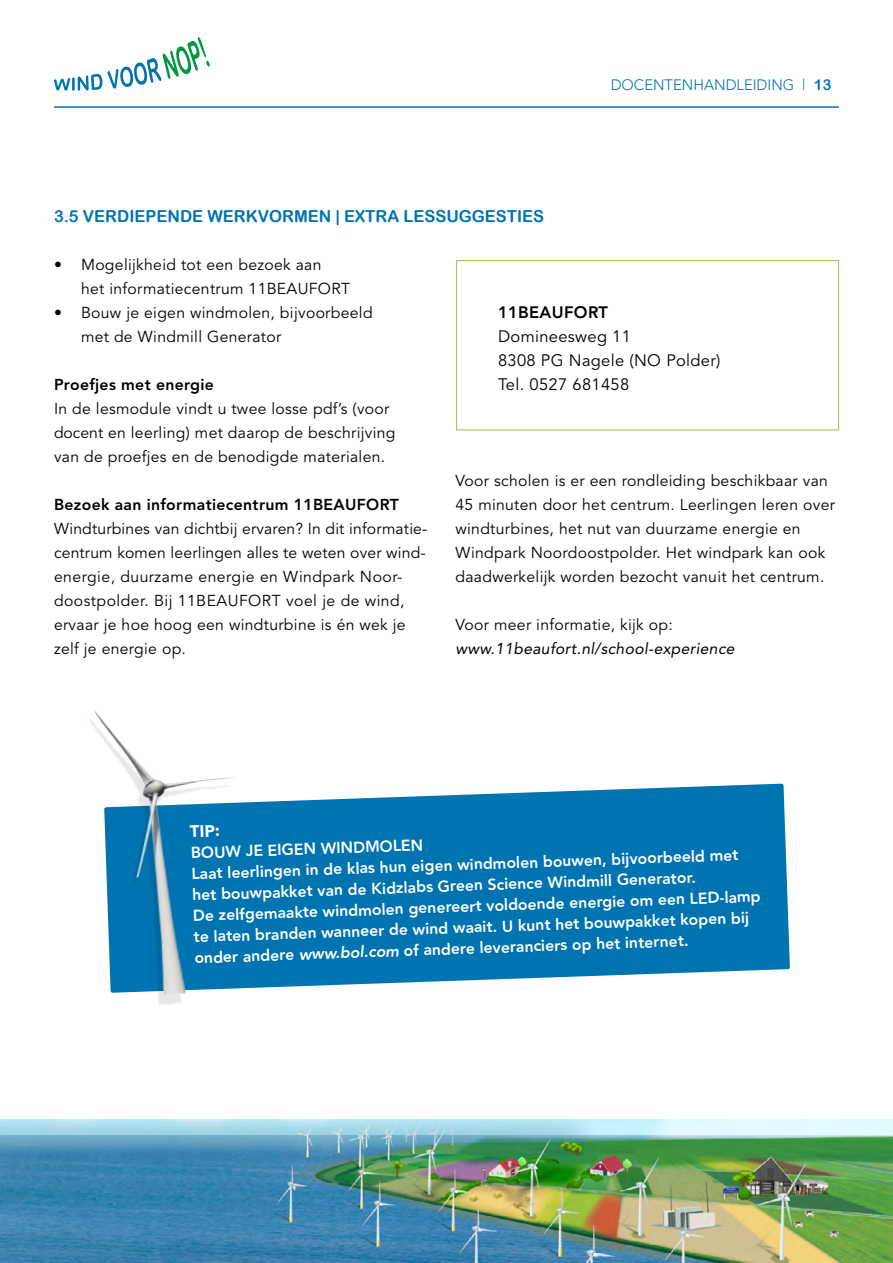
<style>
.page{position:relative;width:893px;height:1263px;background:#fff}
.page>*{position:absolute;margin:0;border:0;box-sizing:border-box;transform-origin:0 0}
.Lopende_tekst{font:16.5px "Avenir";letter-spacing:.02em;color:#000}
.Kop_-_Vraag_-_blauw{font:16.5px "Arial Rounded MT Bold";color:#0073b1}
.Lopende_tekst-2{font:800 16.5px "Avenir";letter-spacing:.02em;color:#000}
.Lopende_tekst-3{font:900 16.5px "Avenir";color:#fff}
.Lopende_tekst-4{font:15.75px/24px "Avenir";letter-spacing:.02em;color:#000}
.Lopende_tekst-5{font:800 15.75px/21px "Avenir";color:#fff}
.Lopende_tekst-6{font:800 15.75px "Avenir";letter-spacing:.02em;color:#000}
.Lopende_tekst-7{font:italic 15.75px "Avenir";letter-spacing:.02em;color:#000}
.t1{font:300 15px "Avenir";color:#0073b1}
.s1{font-family:"Arial Rounded MT Bold";font-weight:400}
.s2{font-style:italic}
</style>
<div class="page">
<hr style="left:54px;top:106px;width:785px;height:2px;background:#0073b1">
<svg style="left:54px;top:74px;width:48px;height:17px"></svg>
<svg style="left:108px;top:37px;width:102px;height:52px"></svg>
<img style="left:0;top:1119px;width:893px;height:144px">
<div style="left:456px;top:260px;width:383px;height:170px;border:1px solid #a6ba45"></div>
<svg style="left:260px;top:783px;width:530px;height:205px;background:#1980b8"></svg>
<img style="left:90px;top:711px;width:170px;height:294px">
<p class="t1" style="left:611px;top:76px;width:222px">DOCENTENHANDLEIDING | <span class="s1">13</span></p>
<p class="Kop_-_Vraag_-_blauw" style="left:54px;top:206px;width:492px">3.5 VERDIEPENDE WERKVORMEN | EXTRA LESSUGGESTIES</p>
<p class="Lopende_tekst-4" style="left:81px;top:253px;width:271px;text-indent:-27px">• Mogelijkheid tot een bezoek aan<br>het informatiecentrum 11BEAUFORT</p>
<p class="Lopende_tekst-4" style="left:81px;top:301px;width:293px;text-indent:-27px">• Bouw je eigen windmolen, bijvoorbeeld met de Windmill Generator</p>
<p class="Lopende_tekst-6" style="left:54px;top:375px;width:161px">Proefjes met energie</p>
<p class="Lopende_tekst-4" style="left:54px;top:397px;width:343px">In de lesmodule vindt u twee losse pdf’s (voor docent en leerling) met daarop de beschrijving van de proefjes en de benodigde materialen.</p>
<p class="Lopende_tekst-6" style="left:54px;top:495px;width:346px">Bezoek aan informatiecentrum 11BEAUFORT</p>
<p class="Lopende_tekst-4" style="left:54px;top:517px;width:375px">Windturbines van dichtbij ervaren? In dit informatie&shy;centrum komen leerlingen alles te weten over wind&shy;energie, duurzame energie en Windpark Noor&shy;doostpolder. Bij 11BEAUFORT voel je de wind, ervaar je hoe hoog een windturbine is én wek je zelf je energie op.</p>
<p class="Lopende_tekst-2" style="left:498px;top:303px;width:111px">11BEAUFORT</p>
<p class="Lopende_tekst" style="left:498px;top:327px;width:134px">Domineesweg 11</p>
<p class="Lopende_tekst" style="left:498px;top:351px;width:224px">8308 PG Nagele (NO Polder)</p>
<p class="Lopende_tekst" style="left:498px;top:375px;width:133px">Tel. 0527 681458</p>
<p class="Lopende_tekst-4" style="left:455px;top:469px;width:381px">Voor scholen is er een rondleiding beschikbaar van 45 minuten door het centrum. Leerlingen leren over windturbines, het nut van duurzame energie en Windpark Noordoostpolder. Het windpark kan ook daadwerkelijk worden bezocht vanuit het centrum.</p>
<p class="Lopende_tekst-4" style="left:455px;top:613px;width:219px">Voor meer informatie, kijk op:</p>
<p class="Lopende_tekst-7" style="left:455px;top:639px;width:281px">www.11beaufort.nl/school-experience</p>
<p class="Lopende_tekst-3" style="left:190px;top:822px;width:31px;rotate:-2deg">TIP:</p>
<p class="Lopende_tekst-5" style="left:190px;top:842px;width:234px;rotate:-2deg">BOUW JE EIGEN WINDMOLEN</p>
<p class="Lopende_tekst-5" style="left:191px;top:863px;width:569px;rotate:-2deg">Laat leerlingen in de klas hun eigen windmolen bouwen, bijvoorbeeld met het bouwpakket van de Kidzlabs Green Science Windmill Generator.<br>De zelfgemaakte windmolen genereert voldoende energie om een LED-lamp te laten branden wanneer de wind waait. U kunt het bouwpakket kopen bij onder andere <span class="s2">www.bol.com</span> of andere leveranciers op het internet.</p>
</div>
